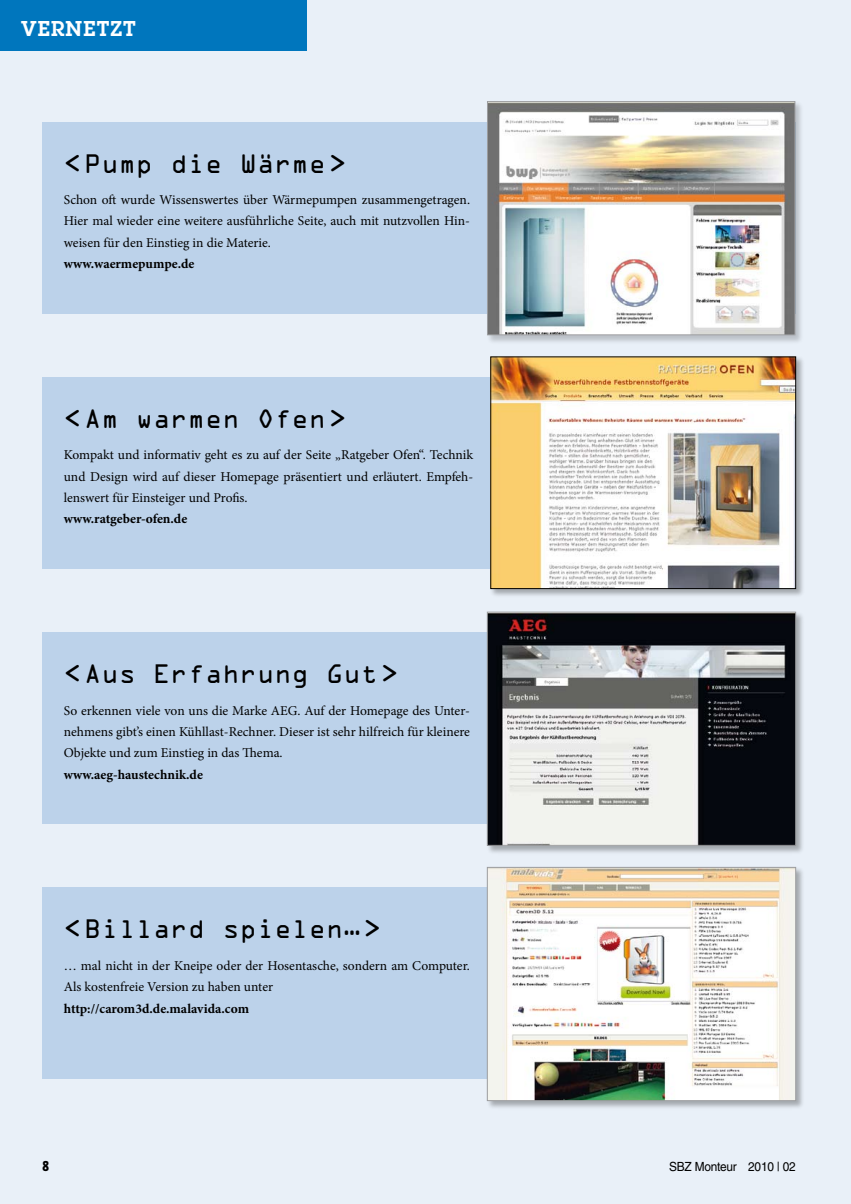
<style>
.page{position:relative;width:851px;height:1204px;background:#fff}
.page>*{position:absolute;margin:0;border:0;box-sizing:border-box;transform-origin:0 0}
.t1{font:24px "OCRA Std";color:#000}
.t2{font:600 21px "Lubalin Graph Std";letter-spacing:.05em;color:#fff}
.t3{font:13.5px/21.3px "Minion Pro";color:#000;text-align:justify}
.t4{font:700 13.5px "Minion Pro";color:#000}
.t5{font:12.6px "Helvetica LT Std";letter-spacing:-.02em;color:#000;scale:.94 1}
</style>
<div class="page">
<div style="left:0;top:0;width:850px;height:1203px;background:#e9f0f8"></div>
<div style="left:43px;top:632px;width:752px;height:192px;background:#bcd2ea"></div>
<div style="left:43px;top:377px;width:752px;height:192px;background:#bcd2ea"></div>
<div style="left:43px;top:122px;width:752px;height:192px;background:#bcd2ea"></div>
<div style="left:43px;top:887px;width:752px;height:192px;background:#bcd2ea"></div>
<div style="left:0;top:0;width:306px;height:51px;background:#0076bd"></div>
<div style="left:485px;top:100px;width:319px;height:245px;background:#000;opacity:.2"></div>
<img style="left:489px;top:103px;width:304px;height:230px">
<div style="left:487px;top:101px;width:308px;height:234px;border:1px solid #9c9d9f"></div>
<div style="left:485px;top:610px;width:320px;height:245px;background:#000;opacity:.3"></div>
<img style="left:489px;top:613px;width:304px;height:230px">
<div style="left:487px;top:611px;width:308px;height:234px;border:1px solid #9c9d9f"></div>
<div style="left:489px;top:355px;width:316px;height:243px;background:#000;opacity:.3"></div>
<img style="left:492px;top:358px;width:301px;height:229px">
<div style="left:490px;top:356px;width:305px;height:233px;border:1px solid #000"></div>
<div style="left:485px;top:865px;width:320px;height:245px;background:#000;opacity:.3"></div>
<img style="left:489px;top:869px;width:304px;height:229px">
<div style="left:487px;top:867px;width:308px;height:233px;border:1px solid #9c9d9f"></div>
<h2 class="t2" style="left:21px;top:15px;width:116px">VERNETZT</h2>
<h1 class="t1" style="left:64px;top:153px;width:284px">&lt; Pump die Wärme &gt;</h1>
<p class="t3" style="left:64px;top:189px;width:407px">Schon oft wurde Wissenswertes über Wärmepumpen zusammengetragen.<br>Hier mal wieder eine weitere ausführliche Seite, auch mit nutzvollen Hin&shy;weisen für den Einstieg in die Materie.</p>
<p class="t4" style="left:64px;top:254px;width:132px">www.waermepumpe.de</p>
<h1 class="t1" style="left:64px;top:408px;width:284px">&lt; Am warmen Ofen &gt;</h1>
<p class="t3" style="left:64px;top:444px;width:411px">Kompakt und informativ geht es zu auf der Seite „Ratgeber Ofen“. Technik und Design wird auf dieser Homepage präsentiert und erläutert. Empfeh&shy;lenswert für Einsteiger und Profis.</p>
<p class="t4" style="left:64px;top:509px;width:125px">www.ratgeber-ofen.de</p>
<h1 class="t1" style="left:64px;top:663px;width:336px">&lt; Aus Erfahrung Gut &gt;</h1>
<p class="t3" style="left:64px;top:699px;width:407px">So erkennen viele von uns die Marke AEG. Auf der Homepage des Unter&shy;nehmens gibt’s einen Kühllast-Rechner. Dieser ist sehr hilfreich für kleinere Objekte und zum Einstieg in das Thema.</p>
<p class="t4" style="left:64px;top:764px;width:141px">www.aeg-haustechnik.de</p>
<h1 class="t1" style="left:64px;top:918px;width:319px">&lt; Billard spielen… &gt;</h1>
<p class="t3" style="left:64px;top:955px;width:407px">… mal nicht in der Kneipe oder der Hosentasche, sondern am Computer.<br>Als kostenfreie Version zu haben unter</p>
<p class="t4" style="left:64px;top:998px;width:187px">http://carom3d.de.malavida.com</p>
<p class="t5" style="left:669px;top:1158px;width:136px">SBZ Monteur 2010 | 02</p>
</div>
